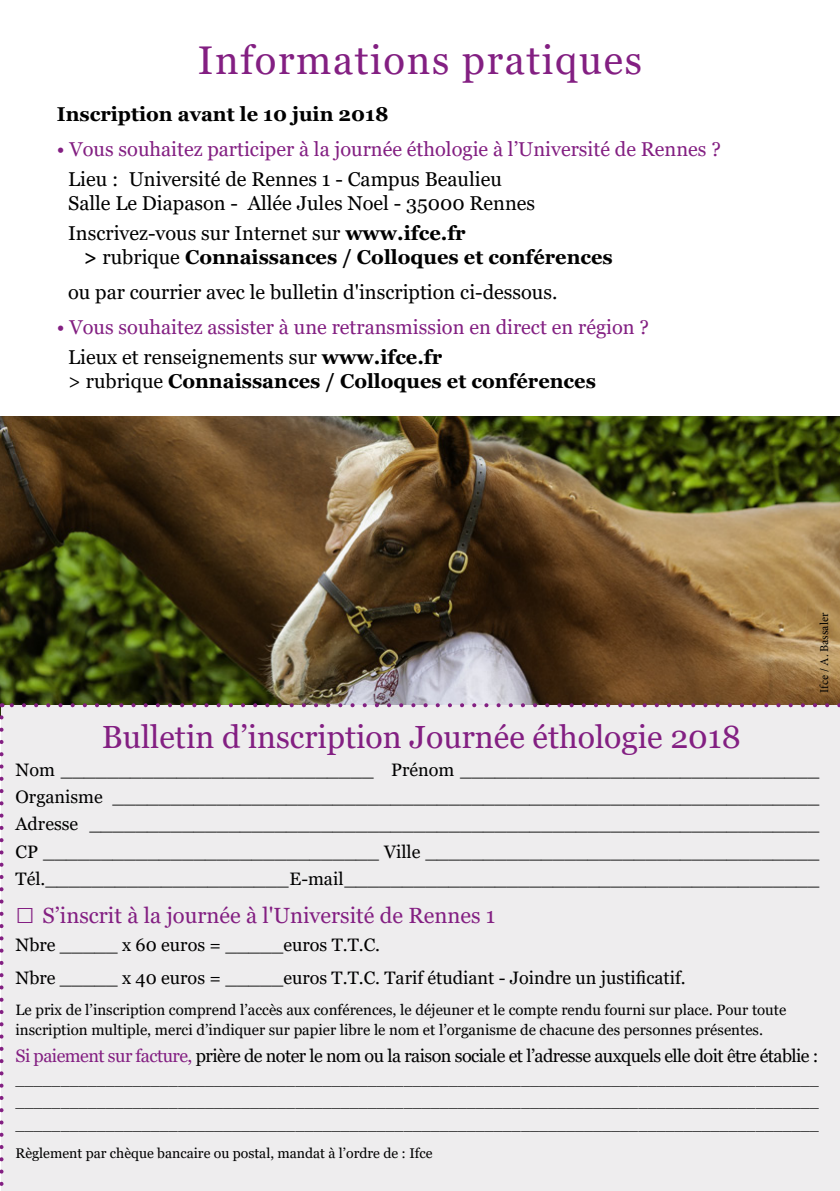
<style>
.page{position:relative;width:840px;height:1191px;background:#fff}
.page>*{position:absolute;margin:0;border:0;box-sizing:border-box;transform-origin:0 0}
.t1{font:40px "Georgia";letter-spacing:.04em;color:#831f82}
.t2{font:32px "Georgia";color:#831f82}
.t3{font:22px "Georgia";color:#831f82}
.t4{font:700 20px/24px "Georgia";color:#000}
.t5{font:20px/29.6px "Georgia";color:#831f82}
.t6{font:20px/24px "Georgia";color:#000}
.t7{font:18px/27.2px "Georgia";color:#000;text-align:justify}
.t8{font:18px "Georgia";letter-spacing:-.03em;color:#000}
.t9{font:15px/20px "Georgia";color:#000}
.t10{font:14px/22.4px "Georgia";color:#000;text-align:justify}
.t11{font:12px "Minion Pro";color:#000}
.s1{font-weight:400}
.s2{color:#000}
.s3{font-weight:700;color:#000}
.s4{font-size:32px}
.s5{color:#831f82}
</style>
<div class="page">
<img style="left:0;top:417px;width:839px;height:299px">
<div style="left:2px;top:705px;width:837px;height:486px;background:#eeedee"></div>
<svg style="left:0;top:717px;width:4px;height:474px"></svg>
<svg style="left:2px;top:703px;width:838px;height:4px"></svg>
<h1 class="t1" style="left:198px;top:36px;width:445px">Informations pratiques</h1>
<p class="t4" style="left:57px;top:102px;width:333px">Inscription avant le 10 juin 2018</p>
<p class="t5" style="left:57px;top:135px;width:665px">• Vous souhaitez participer à la journée éthologie à l’Université de Rennes ?</p>
<p class="t6" style="left:68px;top:167px;width:468px">Lieu : Université de Rennes 1 - Campus Beaulieu<br>Salle Le Diapason - Allée Jules Noel - 35000 Rennes</p>
<p class="t4" style="left:83px;top:221px;width:530px;text-indent:-15px"><span class="s1">Inscrivez-vous sur Internet sur</span> www.ifce.fr<br>&gt; <span class="s1">rubrique</span> Connaissances / Colloques et conférences</p>
<p class="t6" style="left:68px;top:281px;width:490px">ou par courrier avec le bulletin d'inscription ci-dessous.</p>
<p class="t5" style="left:68px;top:313px;width:582px;text-indent:-11px">• Vous souhaitez assister à une retransmission en direct en région ?<br><span class="s2">Lieux et renseignements sur</span> <span class="s3">www.ifce.fr</span></p>
<p class="t4" style="left:68px;top:369px;width:529px"><span class="s1">&gt; rubrique</span> Connaissances / Colloques et conférences</p>
<p class="t11" style="left:815px;top:692px;width:81px;rotate:-90deg">Ifce / A. Bassaler</p>
<h2 class="t2" style="left:102px;top:718px;width:640px">Bulletin d’inscription Journée éthologie 2018</h2>
<p class="t7" style="left:16px;top:756px;width:804px">Nom ___________________________ Prénom _______________________________ Organisme _____________________________________________________________ Adresse _______________________________________________________________ CP _____________________________ Ville __________________________________ Tél._____________________ E-mail _________________________________________</p>
<p class="t3" style="left:16px;top:902px;width:481px"><span class="s4">□</span> S’inscrit à la journée à l'Université de Rennes 1</p>
<p class="t7" style="left:16px;top:928px;width:671px;line-height:33px">Nbre _____ x 60 euros = _____euros T.T.C.<br>Nbre _____ x 40 euros = _____euros T.T.C. Tarif étudiant - Joindre un justificatif.</p>
<p class="t9" style="left:16px;top:1000px;width:771px">Le prix de l’inscription comprend l’accès aux conférences, le déjeuner et le compte rendu fourni sur place. Pour toute inscription multiple, merci d’indiquer sur papier libre le nom et l’organisme de chacune des personnes présentes.</p>
<p class="t8" style="left:16px;top:1045px;width:804px"><span class="s5">Si paiement sur facture,</span> prière de noter le nom ou la raison sociale et l’adresse auxquels elle doit être établie :</p>
<p class="t10" style="left:16px;top:1069px;width:804px">_________________________________________________________________________________________ _________________________________________________________________________________________ _________________________________________________________________________________________</p>
<p class="t10" style="left:16px;top:1142px;width:418px">Règlement par chèque bancaire ou postal, mandat à l’ordre de : Ifce</p>
</div>
